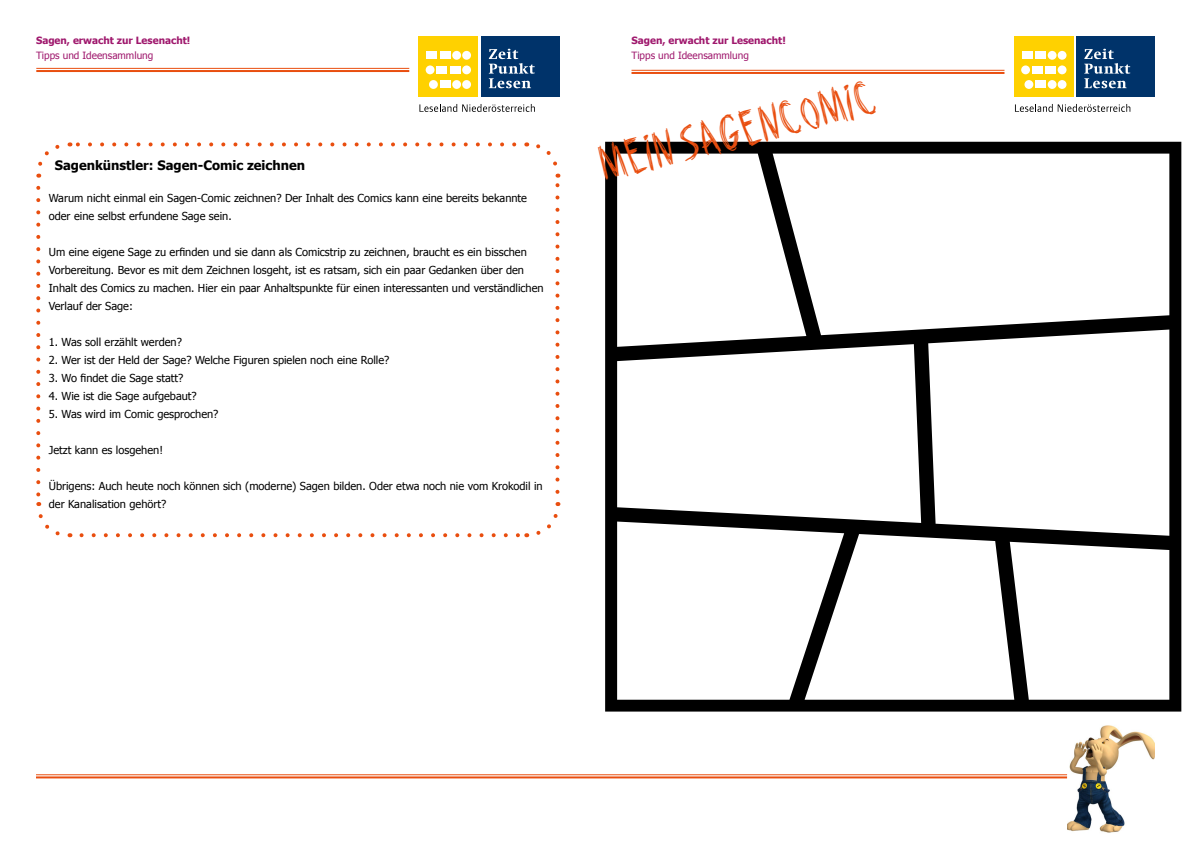
<style>
.page{position:relative;width:1191px;height:842px;background:#fff}
.page>*{position:absolute;margin:0;border:0;box-sizing:border-box;transform-origin:0 0}
.t1{font:36px "Riscada Doodle";color:#e94e0f}
.t2{font:700 13px "Tahoma";color:#000}
.t3{font:11px/18px "Tahoma";color:#000}
.t4{font:700 10px "Tahoma";color:#9f186d}
.t5{font:10px "Tahoma";color:#9f186d}
</style>
<div class="page">
<img style="left:1067px;top:725px;width:88px;height:108px">
<hr style="left:36px;top:68px;width:373px;height:1px;background:#e94e0f">
<hr style="left:36px;top:70px;width:373px;height:2px;background:#e94e0f">
<hr style="left:36px;top:774px;width:1031px;height:1px;background:#e94e0f">
<hr style="left:36px;top:776px;width:1031px;height:2px;background:#e94e0f">
<svg style="left:1015px;top:104px;width:115px;height:8px"></svg>
<div style="left:1014px;top:36px;width:59px;height:61px;background:#ffd100"></div>
<div style="left:1076px;top:36px;width:79px;height:61px;background:#00336a"></div>
<div style="left:1057px;top:51px;width:9px;height:9px;background:#fff;border-radius:50%"></div>
<div style="left:1024px;top:80px;width:9px;height:9px;background:#fff;border-radius:50%"></div>
<svg style="left:1084px;top:49px;width:46px;height:39px"></svg>
<div style="left:1035px;top:81px;width:11px;height:7px;background:#fff"></div>
<div style="left:1047px;top:80px;width:9px;height:9px;background:#fff;border-radius:50%"></div>
<div style="left:1057px;top:80px;width:9px;height:9px;background:#fff;border-radius:50%"></div>
<div style="left:1021px;top:65px;width:9px;height:9px;background:#fff;border-radius:50%"></div>
<div style="left:1031px;top:66px;width:11px;height:8px;background:#fff"></div>
<div style="left:1045px;top:66px;width:11px;height:8px;background:#fff"></div>
<div style="left:1057px;top:65px;width:9px;height:9px;background:#fff;border-radius:50%"></div>
<div style="left:1021px;top:52px;width:11px;height:7px;background:#fff"></div>
<div style="left:1035px;top:52px;width:11px;height:7px;background:#fff"></div>
<div style="left:1047px;top:51px;width:9px;height:9px;background:#fff;border-radius:50%"></div>
<svg style="left:419px;top:104px;width:116px;height:8px"></svg>
<div style="left:418px;top:36px;width:60px;height:61px;background:#ffd100"></div>
<div style="left:481px;top:36px;width:78px;height:61px;background:#00336a"></div>
<div style="left:462px;top:51px;width:9px;height:9px;background:#fff;border-radius:50%"></div>
<div style="left:429px;top:80px;width:9px;height:9px;background:#fff;border-radius:50%"></div>
<svg style="left:489px;top:49px;width:46px;height:39px"></svg>
<div style="left:439px;top:81px;width:11px;height:7px;background:#fff"></div>
<div style="left:452px;top:80px;width:9px;height:9px;background:#fff;border-radius:50%"></div>
<div style="left:462px;top:80px;width:9px;height:9px;background:#fff;border-radius:50%"></div>
<div style="left:426px;top:65px;width:8px;height:9px;background:#fff;border-radius:50%"></div>
<div style="left:436px;top:66px;width:11px;height:8px;background:#fff"></div>
<div style="left:449px;top:66px;width:11px;height:8px;background:#fff"></div>
<div style="left:462px;top:65px;width:9px;height:9px;background:#fff;border-radius:50%"></div>
<div style="left:426px;top:52px;width:11px;height:7px;background:#fff"></div>
<div style="left:439px;top:52px;width:11px;height:7px;background:#fff"></div>
<div style="left:452px;top:51px;width:9px;height:9px;background:#fff;border-radius:50%"></div>
<hr style="left:631px;top:70px;width:373px;height:1px;background:#e94e0f">
<hr style="left:631px;top:72px;width:373px;height:2px;background:#e94e0f">
<svg style="left:81px;top:533px;width:439px;height:4px"></svg>
<svg style="left:36px;top:144px;width:24px;height:34px"></svg>
<svg style="left:36px;top:188px;width:34px;height:350px"></svg>
<svg style="left:536px;top:502px;width:25px;height:33px"></svg>
<svg style="left:526px;top:142px;width:34px;height:350px"></svg>
<svg style="left:69px;top:142px;width:445px;height:4px"></svg>
<svg style="left:605px;top:142px;width:576px;height:569px"></svg>
<p class="t4" style="left:36px;top:33px;width:156px">Sagen, erwacht zur Lesenacht!</p>
<p class="t5" style="left:36px;top:48px;width:119px">Tipps und Ideensammlung</p>
<p class="t2" style="left:55px;top:157px;width:252px">Sagenkünstler: Sagen-Comic zeichnen</p>
<p class="t3" style="left:49px;top:190px;width:480px">Warum nicht einmal ein Sagen-Comic zeichnen? Der Inhalt des Comics kann eine bereits bekannte oder eine selbst erfundene Sage sein.</p>
<p class="t3" style="left:49px;top:244px;width:496px">Um eine eigene Sage zu erfinden und sie dann als Comicstrip zu zeichnen, braucht es ein bisschen Vorbereitung. Bevor es mit dem Zeichnen losgeht, ist es ratsam, sich ein paar Gedanken über den Inhalt des Comics zu machen. Hier ein paar Anhaltspunkte für einen interessanten und verständlichen Verlauf der Sage:</p>
<p class="t3" style="left:49px;top:334px;width:135px">1. Was soll erzählt werden?</p>
<p class="t3" style="left:49px;top:352px;width:342px">2. Wer ist der Held der Sage? Welche Figuren spielen noch eine Rolle?</p>
<p class="t3" style="left:49px;top:370px;width:136px">3. Wo findet die Sage statt?</p>
<p class="t3" style="left:49px;top:388px;width:150px">4. Wie ist die Sage aufgebaut?</p>
<p class="t3" style="left:49px;top:406px;width:171px">5. Was wird im Comic gesprochen?</p>
<p class="t3" style="left:49px;top:442px;width:116px">Jetzt kann es losgehen!</p>
<p class="t3" style="left:49px;top:478px;width:495px">Übrigens: Auch heute noch können sich (moderne) Sagen bilden. Oder etwa noch nie vom Krokodil in der Kanalisation gehört?</p>
<p class="t4" style="left:631px;top:33px;width:156px">Sagen, erwacht zur Lesenacht!</p>
<p class="t5" style="left:631px;top:48px;width:119px">Tipps und Ideensammlung</p>
<h1 class="t1" style="left:594px;top:140px;width:284px;rotate:-14deg">Mein Sagencomic</h1>
</div>
